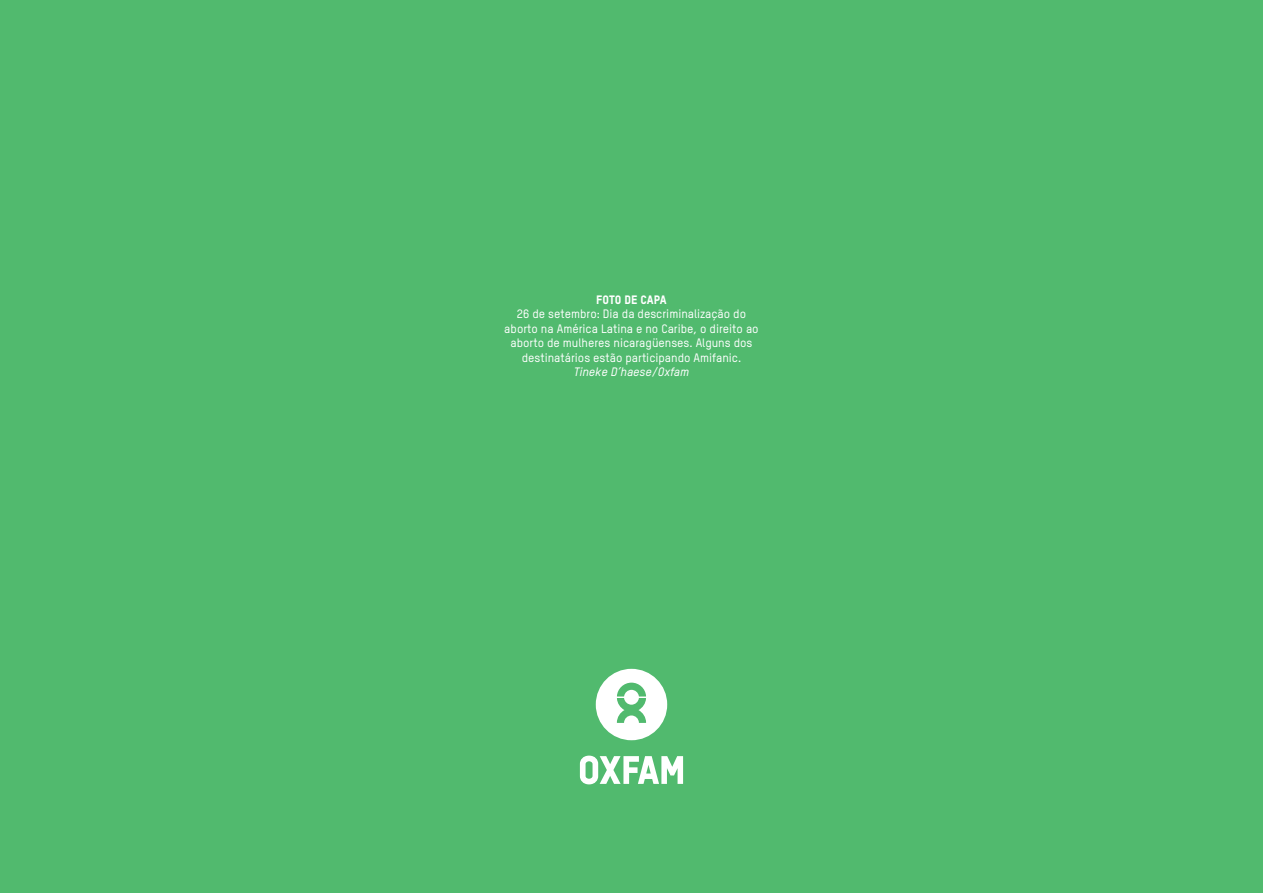
<style>
.page{position:relative;width:1263px;height:893px;background:#51ba6e}
.page>*{position:absolute;margin:0;border:0;box-sizing:border-box;transform-origin:0 0}
.t1{font:500 12px/14.4px "Oxfam TSTARPRO";color:#fff;text-align:center}
.t2{font:italic 500 12px "Oxfam TSTARPRO";color:#fff}
.t3{font:12px "Oxfam TSTARPRO Headline";color:#fff}
</style>
<div class="page">
<svg style="left:596px;top:669px;width:71px;height:71px"></svg>
<svg style="left:580px;top:756px;width:103px;height:28px"></svg>
<p class="t3" style="left:596px;top:291px;width:72px">FOTO DE CAPA</p>
<p class="t1" style="left:504px;top:306px;width:256px">26 de setembro: Dia da descriminalização do aborto na América Latina e no Caribe, o direito ao aborto de mulheres nicaragüenses. Alguns dos destinatários estão participando Amifanic.</p>
<p class="t2" style="left:574px;top:363px;width:117px">Tineke D’haese/Oxfam</p>
</div>
